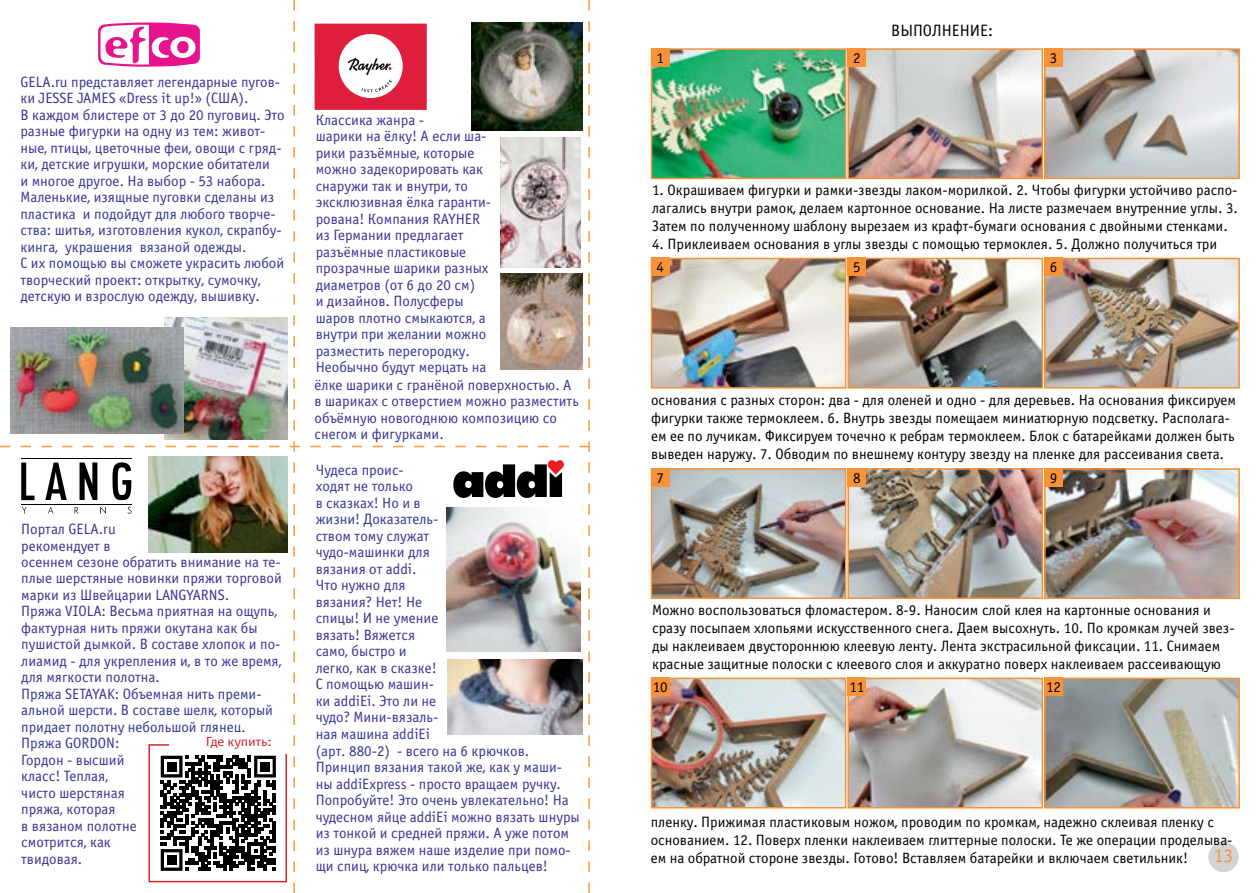
<style>
.page{position:relative;width:1259px;height:893px;background:#fff}
.page>*{position:absolute;margin:0;border:0;box-sizing:border-box;transform-origin:0 0}
.t1{font:19.5px "Officina Sans C";color:#f79239}
.t2{font:16.5px "Officina Sans C";color:#000}
.t3{font:15px/16.5px "Officina Sans C";color:#363795}
.t4{font:15px/18px "Officina Sans C";color:#000}
.t5{font:13.2px "Officina Sans C";letter-spacing:-.01em;color:#d2232a;scale:1.12 1}
</style>
<div class="page">
<div style="left:1208px;top:842px;width:30px;height:30px;background:#d1d3d4;border-radius:50%"></div>
<img style="left:654px;top:51px;width:189px;height:125px">
<div style="left:651px;top:48px;width:195px;height:131px;border:2px solid #f79239"></div>
<img style="left:850px;top:51px;width:190px;height:125px">
<div style="left:847px;top:48px;width:196px;height:131px;border:2px solid #f79239"></div>
<img style="left:1047px;top:51px;width:189px;height:125px">
<div style="left:1044px;top:48px;width:195px;height:131px;border:2px solid #f79239"></div>
<img style="left:654px;top:261px;width:189px;height:125px">
<div style="left:651px;top:258px;width:195px;height:131px;border:2px solid #f79239"></div>
<img style="left:850px;top:261px;width:190px;height:125px">
<div style="left:847px;top:258px;width:196px;height:131px;border:2px solid #f79239"></div>
<img style="left:1047px;top:261px;width:189px;height:125px">
<div style="left:1044px;top:258px;width:195px;height:131px;border:2px solid #f79239"></div>
<div style="left:651px;top:48px;width:18px;height:19px;background:#f79239"></div>
<div style="left:847px;top:48px;width:19px;height:19px;background:#f79239"></div>
<div style="left:1044px;top:48px;width:18px;height:19px;background:#f79239"></div>
<div style="left:651px;top:258px;width:18px;height:18px;background:#f79239"></div>
<div style="left:847px;top:258px;width:19px;height:18px;background:#f79239"></div>
<div style="left:1044px;top:258px;width:18px;height:18px;background:#f79239"></div>
<img style="left:654px;top:471px;width:189px;height:125px">
<div style="left:651px;top:468px;width:195px;height:131px;border:2px solid #f79239"></div>
<img style="left:850px;top:471px;width:190px;height:125px">
<div style="left:847px;top:468px;width:196px;height:131px;border:2px solid #f79239"></div>
<img style="left:1047px;top:471px;width:189px;height:125px">
<div style="left:1044px;top:468px;width:195px;height:131px;border:2px solid #f79239"></div>
<img style="left:654px;top:681px;width:189px;height:124px">
<div style="left:651px;top:678px;width:195px;height:130px;border:2px solid #f79239"></div>
<img style="left:850px;top:681px;width:190px;height:124px">
<div style="left:847px;top:678px;width:196px;height:130px;border:2px solid #f79239"></div>
<img style="left:1047px;top:681px;width:189px;height:124px">
<div style="left:1044px;top:678px;width:195px;height:130px;border:2px solid #f79239"></div>
<div style="left:651px;top:468px;width:18px;height:19px;background:#f79239"></div>
<div style="left:847px;top:468px;width:19px;height:19px;background:#f79239"></div>
<div style="left:1044px;top:468px;width:18px;height:19px;background:#f79239"></div>
<div style="left:651px;top:678px;width:18px;height:18px;background:#f79239"></div>
<div style="left:847px;top:678px;width:19px;height:18px;background:#f79239"></div>
<div style="left:1044px;top:678px;width:18px;height:18px;background:#f79239"></div>
<svg style="left:0;top:0;width:590px;height:893px"></svg>
<div style="left:167px;top:762px;width:9px;height:9px;background:#000"></div>
<div style="left:260px;top:762px;width:10px;height:9px;background:#000"></div>
<div style="left:167px;top:855px;width:9px;height:10px;background:#000"></div>
<p class="t3" style="left:20px;top:74px;width:266px">GELA.ru представляет легендарные пугов&shy;ки JESSE JAMES «Dress it up!» (США).<br>В каждом блистере от 3 до 20 пуговиц. Это разные фигурки на одну из тем: живот&shy;ные, птицы, цветочные феи, овощи с гряд&shy;ки, детские игрушки, морские обитатели<br>и многое другое. На выбор - 53 набора.<br>Маленькие, изящные пуговки сделаны из пластика и подойдут для любого творче&shy;ства: шитья, изготовления кукол, скрапбу&shy;кинга, украшения вязаной одежды.<br>С их помощью вы сможете украсить любой творческий проект: открытку, сумочку, детскую и взрослую одежду, вышивку.</p>
<p class="t3" style="left:21px;top:521px;width:96px">Портал GELA.ru рекомендует в</p>
<p class="t3" style="left:21px;top:554px;width:262px">осеннем сезоне обратить внимание на те&shy;плые шерстяные новинки пряжи торговой марки из Швейцарии LANGYARNS.<br>Пряжа VIOLA: Весьма приятная на ощупь, фактурная нить пряжи окутана как бы пушистой дымкой. В составе хлопок и по&shy;лиамид - для укрепления и, в то же время, для мягкости полотна.<br>Пряжа SETAYAK: Объемная нить преми&shy;альной шерсти. В составе шелк, который придает полотну небольшой глянец.<br>Пряжа GORDON:<br>Гордон - высший<br>класс! Теплая,<br>чисто шерстяная<br>пряжа, которая<br>в вязаном полотне<br>смотрится, как<br>твидовая.</p>
<p class="t5" style="left:206px;top:734px;width:60px">Где купить:</p>
<p class="t3" style="left:316px;top:112px;width:177px">Классика жанра -<br>шарики на ёлку! А если ша&shy;рики разъёмные, которые можно задекорировать как снаружи так и внутри, то эксклюзивная ёлка гаранти&shy;рована! Компания RAYHER из Германии предлагает разъёмные пластиковые прозрачные шарики разных диаметров (от 6 до 20 см)<br>и дизайнов. Полусферы шаров плотно смыкаются, а внутри при желании можно разместить перегородку.<br>Необычно будут мерцать на</p>
<p class="t3" style="left:315px;top:377px;width:266px">ёлке шарики с гранёной поверхностью. А в шариках с отверстием можно разместить объёмную новогоднюю композицию со снегом и фигурками.</p>
<p class="t3" style="left:316px;top:462px;width:124px">Чудеса проис&shy;ходят не только<br>в сказках! Но и в жизни! Доказатель&shy;ством тому служат чудо-машинки для вязания от addi.<br>Что нужно для вязания? Нет! Не спицы! И не умение вязать! Вяжется само, быстро и легко, как в сказке!<br>С помощью машин&shy;ки addiEi. Это ли не чудо? Мини-вязаль-</p>
<p class="t3" style="left:316px;top:726px;width:265px">ная машина addiEi<br>(арт. 880-2) - всего на 6 крючков.<br>Принцип вязания такой же, как у маши&shy;ны addiExpress - просто вращаем ручку.<br>Попробуйте! Это очень увлекательно! На чудесном яйце addiEi можно вязать шнуры из тонкой и средней пряжи. А уже потом из шнура вяжем наше изделие при помо&shy;щи спиц, крючка или только пальцев!</p>
<p class="t2" style="left:891px;top:21px;width:103px">ВЫПОЛНЕНИЕ:</p>
<p class="t4" style="left:656px;top:49px;width:9px">1</p>
<p class="t4" style="left:853px;top:49px;width:9px">2</p>
<p class="t4" style="left:1050px;top:49px;width:9px">3</p>
<p class="t4" style="left:652px;top:181px;width:587px;text-align:justify">1. Окрашиваем фигурки и рамки-звезды лаком-морилкой. 2. Чтобы фигурки устойчиво распо&shy;лагались внутри рамок, делаем картонное основание. На листе размечаем внутренние углы. 3.<br>Затем по полученному шаблону вырезаем из крафт-бумаги основания с двойными стенками.</p>
<p class="t4" style="left:652px;top:235px;width:566px">4. Приклеиваем основания в углы звезды с помощью термоклея. 5. Должно получиться три</p>
<p class="t4" style="left:656px;top:259px;width:9px">4</p>
<p class="t4" style="left:853px;top:259px;width:9px">5</p>
<p class="t4" style="left:1050px;top:259px;width:9px">6</p>
<p class="t4" style="left:651px;top:391px;width:586px">основания с разных сторон: два - для оленей и одно - для деревьев. На основания фиксируем фигурки также термоклеем. 6. Внутрь звезды помещаем миниатюрную подсветку. Располага&shy;ем ее по лучикам. Фиксируем точечно к ребрам термоклеем. Блок с батарейками должен быть выведен наружу. 7. Обводим по внешнему контуру звезду на пленке для рассеивания света.</p>
<p class="t4" style="left:656px;top:469px;width:9px">7</p>
<p class="t4" style="left:853px;top:469px;width:9px">8</p>
<p class="t4" style="left:1050px;top:469px;width:9px">9</p>
<p class="t4" style="left:652px;top:601px;width:584px">Можно воспользоваться фломастером. 8-9. Наносим слой клея на картонные основания и сразу посыпаем хлопьями искусственного снега. Даем высохнуть. 10. По кромкам лучей звез&shy;ды наклеиваем двустороннюю клеевую ленту. Лента экстрасильной фиксации. 11. Снимаем красные защитные полоски с клеевого слоя и аккуратно поверх наклеиваем рассеивающую</p>
<p class="t4" style="left:653px;top:679px;width:16px">10</p>
<p class="t4" style="left:849px;top:679px;width:16px">11</p>
<p class="t4" style="left:1046px;top:679px;width:16px">12</p>
<p class="t4" style="left:651px;top:813px;width:583px">пленку. Прижимая пластиковым ножом, проводим по кромкам, надежно склеивая пленку с основанием. 12. Поверх пленки наклеиваем глиттерные полоски. Те же операции проделыва&shy;ем на обратной стороне звезды. Готово! Вставляем батарейки и включаем светильник!</p>
<h1 class="t1" style="left:1213px;top:845px;width:21px">13</h1>
</div>
